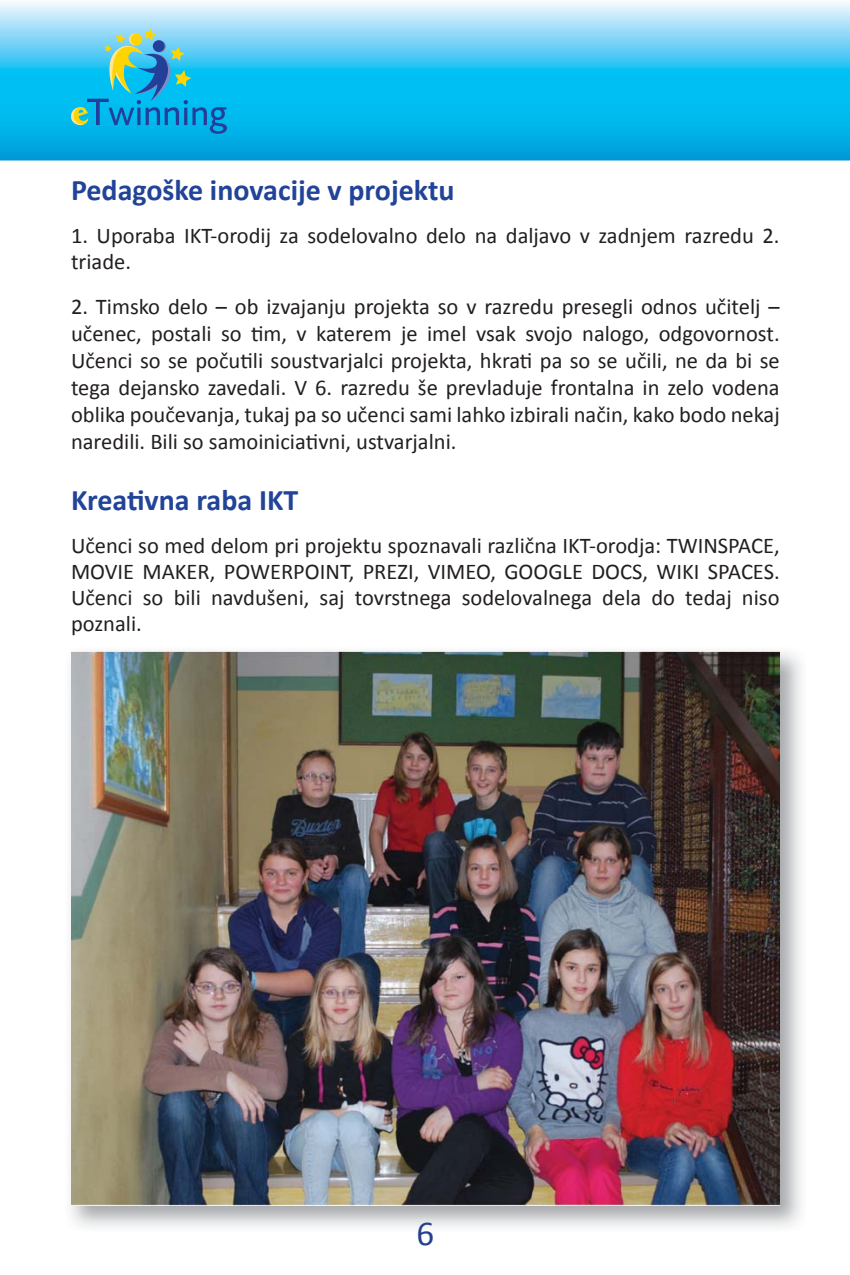
<style>
.page{position:relative;width:850px;height:1275px;background:#fff}
.page>*{position:absolute;margin:0;border:0;box-sizing:border-box;transform-origin:0 0}
.t1{font:35px "Calibri";color:#25408e}
.t2{font:700 30px "Calibri";color:#214398}
.t3{font:22.5px/27px "Calibri";color:#231f20;text-align:justify}
</style>
<div class="page">
<svg style="left:0;top:2px;width:850px;height:158px;background:#3ec5f0"></svg>
<img style="left:71px;top:651px;width:709px;height:554px">
<svg style="left:70px;top:28px;width:157px;height:106px;background:#39b6d7"></svg>
<h2 class="t2" style="left:71px;top:171px;width:385px">Pedagoške inovacije v projektu</h2>
<p class="t3" style="left:71px;top:222px;width:710px;line-height:26px">1. Uporaba IKT-orodij za sodelovalno delo na daljavo v zadnjem razredu 2. triade.</p>
<p class="t3" style="left:71px;top:292px;width:710px">2. Timsko delo – ob izvajanju projekta so v razredu presegli odnos učitelj – učenec, postali so tim, v katerem je imel vsak svojo nalogo, odgovornost.<br>Učenci so se počutili soustvarjalci projekta, hkrati pa so se učili, ne da bi se tega dejansko zavedali. V 6. razredu še prevladuje frontalna in zelo vodena oblika poučevanja, tukaj pa so učenci sami lahko izbirali način, kako bodo nekaj naredili. Bili so samoiniciativni, ustvarjalni.</p>
<h2 class="t2" style="left:71px;top:481px;width:229px">Kreativna raba IKT</h2>
<p class="t3" style="left:71px;top:532px;width:710px;line-height:25.8px">Učenci so med delom pri projektu spoznavali različna IKT-orodja: TWINSPACE, MOVIE MAKER, POWERPOINT, PREZI, VIMEO, GOOGLE DOCS, WIKI SPACES.<br>Učenci so bili navdušeni, saj tovrstnega sodelovalnega dela do tedaj niso poznali.</p>
<h1 class="t1" style="left:417px;top:1211px;width:19px">6</h1>
</div>
